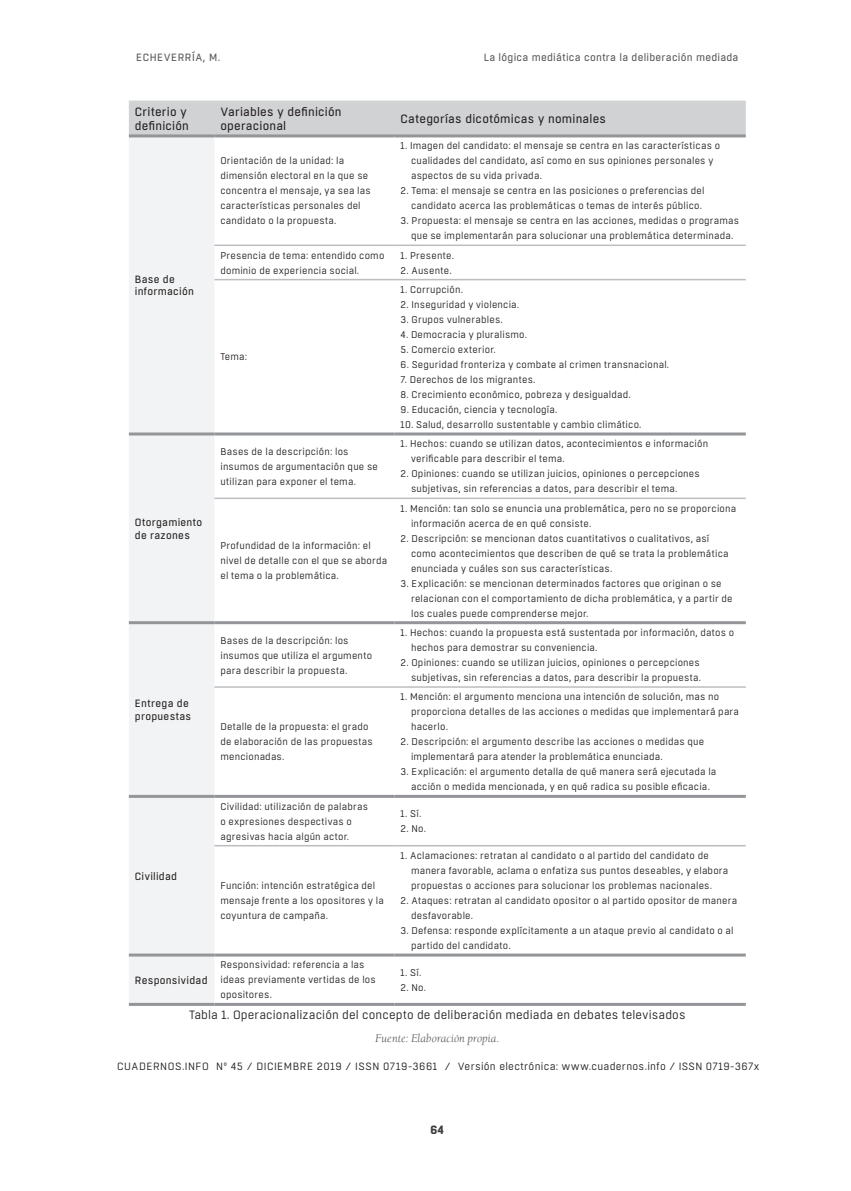
<style>
.page{position:relative;width:851px;height:1191px;background:#fff}
.page>*{position:absolute;margin:0;border:0;box-sizing:border-box;transform-origin:0 0}
.tabla-header{font:12px/14.4px "Boxed";letter-spacing:.015em;color:#231f20}
.t1{font:12px "Boxed";letter-spacing:.01em;color:#231f20}
.fuente{font:italic 12px "Berkeley Std";letter-spacing:.005em;color:#57585a}
.t2{font:700 12px "Boxed";color:#3e3e3f}
.t3{font:10.5px "Boxed";letter-spacing:.045em;color:#231f20}
.tabla-header-2{font:10.5px/12.6px "Boxed";letter-spacing:.025em;color:#231f20}
.t4{font:10.5px "Boxed";letter-spacing:.025em;color:#57585a}
.t5{font:10.5px "Boxed";letter-spacing:.045em;color:#57585a}
.tabla-body-texto{font:9.75px/15px "Boxed";letter-spacing:.02em;color:#231f20}
</style>
<div class="page">
<div style="left:129px;top:100px;width:616px;height:34px;background:#d1d2d4"></div>
<div style="left:129px;top:137px;width:85px;height:866px;background:#f2f3f4"></div>
<hr style="left:129px;top:432px;width:85px;height:3px;background:#939598">
<hr style="left:214px;top:432px;width:180px;height:3px;background:#939598">
<hr style="left:394px;top:432px;width:351px;height:3px;background:#939598">
<hr style="left:129px;top:621px;width:85px;height:3px;background:#939598">
<hr style="left:214px;top:621px;width:180px;height:3px;background:#939598">
<hr style="left:394px;top:621px;width:351px;height:3px;background:#939598">
<hr style="left:129px;top:134px;width:85px;height:3px;background:#939598">
<hr style="left:214px;top:134px;width:180px;height:3px;background:#939598">
<hr style="left:394px;top:134px;width:351px;height:3px;background:#939598">
<hr style="left:129px;top:795px;width:85px;height:3px;background:#939598">
<hr style="left:214px;top:795px;width:180px;height:3px;background:#939598">
<hr style="left:394px;top:795px;width:351px;height:3px;background:#939598">
<hr style="left:129px;top:953px;width:85px;height:3px;background:#939598">
<hr style="left:214px;top:953px;width:180px;height:3px;background:#939598">
<hr style="left:394px;top:953px;width:351px;height:3px;background:#939598">
<hr style="left:214px;top:497px;width:180px;height:2px;background:#bcbdc0">
<hr style="left:394px;top:497px;width:351px;height:2px;background:#bcbdc0">
<hr style="left:214px;top:244px;width:180px;height:2px;background:#bcbdc0">
<hr style="left:394px;top:244px;width:351px;height:2px;background:#bcbdc0">
<hr style="left:214px;top:279px;width:180px;height:1px;background:#bcbdc0">
<hr style="left:394px;top:279px;width:351px;height:1px;background:#bcbdc0">
<hr style="left:214px;top:686px;width:180px;height:2px;background:#bcbdc0">
<hr style="left:394px;top:686px;width:351px;height:2px;background:#bcbdc0">
<hr style="left:214px;top:845px;width:180px;height:1px;background:#bcbdc0">
<hr style="left:394px;top:845px;width:351px;height:1px;background:#bcbdc0">
<hr style="left:129px;top:1003px;width:85px;height:3px;background:#939598">
<hr style="left:214px;top:1003px;width:180px;height:3px;background:#939598">
<hr style="left:394px;top:1003px;width:351px;height:3px;background:#939598">
<p class="t5" style="left:136px;top:51px;width:86px">ECHEVERRÍA, M.</p>
<p class="t4" style="left:483px;top:51px;width:256px">La lógica mediática contra la deliberación mediada</p>
<p class="tabla-header" style="left:135px;top:104px;width:56px">Criterio y definición</p>
<p class="tabla-header" style="left:220px;top:104px;width:123px">Variables y definición operacional</p>
<p class="tabla-header" style="left:400px;top:112px;width:207px">Categorías dicotómicas y nominales</p>
<p class="tabla-header-2" style="left:135px;top:273px;width:61px">Base de información</p>
<p class="tabla-header-2" style="left:135px;top:516px;width:69px">Otorgamiento de razones</p>
<p class="tabla-header-2" style="left:135px;top:697px;width:58px">Entrega de propuestas</p>
<p class="tabla-header-2" style="left:135px;top:870px;width:44px">Civilidad</p>
<p class="tabla-body-texto" style="left:220px;top:153px;width:152px">Orientación de la unidad: la dimensión electoral en la que se concentra el mensaje, ya sea las características personales del candidato o la propuesta.</p>
<p class="tabla-body-texto" style="left:411px;top:138px;width:310px;text-indent:-10px">1. Imagen del candidato: el mensaje se centra en las características o cualidades del candidato, así como en sus opiniones personales y aspectos de su vida privada.</p>
<p class="tabla-body-texto" style="left:400px;top:183px;width:305px;text-align:right">2. Tema: el mensaje se centra en las posiciones o preferencias del candidato acerca las problemáticas o temas de interés público.</p>
<p class="tabla-body-texto" style="left:400px;top:213px;width:340px;text-align:center">3. Propuesta: el mensaje se centra en las acciones, medidas o programas que se implementarán para solucionar una problemática determinada.</p>
<p class="tabla-body-texto" style="left:220px;top:248px;width:165px">Presencia de tema: entendido como dominio de experiencia social.</p>
<p class="tabla-body-texto" style="left:400px;top:248px;width:55px">1. Presente.</p>
<p class="tabla-body-texto" style="left:400px;top:263px;width:53px">2. Ausente.</p>
<p class="tabla-body-texto" style="left:220px;top:350px;width:28px">Tema:</p>
<p class="tabla-body-texto" style="left:400px;top:282px;width:64px">1. Corrupción.</p>
<p class="tabla-body-texto" style="left:400px;top:297px;width:120px">2. Inseguridad y violencia.</p>
<p class="tabla-body-texto" style="left:400px;top:312px;width:104px">3. Grupos vulnerables.</p>
<p class="tabla-body-texto" style="left:400px;top:327px;width:128px">4. Democracia y pluralismo.</p>
<p class="tabla-body-texto" style="left:400px;top:342px;width:97px">5. Comercio exterior.</p>
<p class="tabla-body-texto" style="left:400px;top:357px;width:270px">6. Seguridad fronteriza y combate al crimen transnacional.</p>
<p class="tabla-body-texto" style="left:400px;top:372px;width:136px">7. Derechos de los migrantes.</p>
<p class="tabla-body-texto" style="left:400px;top:387px;width:232px">8. Crecimiento económico, pobreza y desigualdad.</p>
<p class="tabla-body-texto" style="left:400px;top:402px;width:158px">9. Educación, ciencia y tecnología.</p>
<p class="tabla-body-texto" style="left:400px;top:417px;width:242px">10. Salud, desarrollo sustentable y cambio climático.</p>
<p class="tabla-body-texto" style="left:220px;top:444px;width:159px">Bases de la descripción: los insumos de argumentación que se utilizan para exponer el tema.</p>
<p class="tabla-body-texto" style="left:411px;top:436px;width:298px;text-indent:-10px">1. Hechos: cuando se utilizan datos, acontecimientos e información verificable para describir el tema.</p>
<p class="tabla-body-texto" style="left:411px;top:466px;width:290px;text-indent:-10px">2. Opiniones: cuando se utilizan juicios, opiniones o percepciones subjetivas, sin referencias a datos, para describir el tema.</p>
<p class="tabla-body-texto" style="left:220px;top:538px;width:168px">Profundidad de la información: el nivel de detalle con el que se aborda el tema o la problemática.</p>
<p class="tabla-body-texto" style="left:411px;top:501px;width:327px;text-indent:-10px">1. Mención: tan solo se enuncia una problemática, pero no se proporciona información acerca de en qué consiste.</p>
<p class="tabla-body-texto" style="left:411px;top:531px;width:319px;text-indent:-10px">2. Descripción: se mencionan datos cuantitativos o cualitativos, así como acontecimientos que describen de qué se trata la problemática enunciada y cuáles son sus características.</p>
<p class="tabla-body-texto" style="left:411px;top:576px;width:323px;text-indent:-10px">3. Explicación: se mencionan determinados factores que originan o se relacionan con el comportamiento de dicha problemática, y a partir de los cuales puede comprenderse mejor.</p>
<p class="tabla-body-texto" style="left:220px;top:633px;width:153px">Bases de la descripción: los insumos que utiliza el argumento para describir la propuesta.</p>
<p class="tabla-body-texto" style="left:411px;top:625px;width:325px;text-indent:-10px">1. Hechos: cuando la propuesta está sustentada por información, datos o hechos para demostrar su conveniencia.</p>
<p class="tabla-body-texto" style="left:400px;top:655px;width:302px;text-align:right">2. Opiniones: cuando se utilizan juicios, opiniones o percepciones subjetivas, sin referencias a datos, para describir la propuesta.</p>
<p class="tabla-body-texto" style="left:220px;top:719px;width:154px">Detalle de la propuesta: el grado de elaboración de las propuestas mencionadas.</p>
<p class="tabla-body-texto" style="left:411px;top:689px;width:329px;text-indent:-10px">1. Mención: el argumento menciona una intención de solución, mas no proporciona detalles de las acciones o medidas que implementará para hacerlo.</p>
<p class="tabla-body-texto" style="left:411px;top:734px;width:294px;text-indent:-10px">2. Descripción: el argumento describe las acciones o medidas que implementará para atender la problemática enunciada.</p>
<p class="tabla-body-texto" style="left:400px;top:764px;width:317px;text-align:center">3. Explicación: el argumento detalla de qué manera será ejecutada la acción o medida mencionada, y en qué radica su posible eficacia.</p>
<p class="tabla-body-texto" style="left:220px;top:799px;width:149px">Civilidad: utilización de palabras o expresiones despectivas o agresivas hacia algún actor.</p>
<p class="tabla-body-texto" style="left:400px;top:806px;width:22px">1. Sí.</p>
<p class="tabla-body-texto" style="left:400px;top:821px;width:27px">2. No.</p>
<p class="tabla-body-texto" style="left:220px;top:878px;width:165px">Función: intención estratégica del mensaje frente a los opositores y la coyuntura de campaña.</p>
<p class="tabla-body-texto" style="left:411px;top:848px;width:319px;text-indent:-10px">1. Aclamaciones: retratan al candidato o al partido del candidato de manera favorable, aclama o enfatiza sus puntos deseables, y elabora propuestas o acciones para solucionar los problemas nacionales.</p>
<p class="tabla-body-texto" style="left:411px;top:893px;width:327px;text-indent:-10px">2. Ataques: retratan al candidato opositor o al partido opositor de manera desfavorable.</p>
<p class="tabla-body-texto" style="left:411px;top:923px;width:324px;text-indent:-10px">3. Defensa: responde explícitamente a un ataque previo al candidato o al partido del candidato.</p>
<p class="tabla-body-texto" style="left:220px;top:957px;width:157px">Responsividad: referencia a las ideas previamente vertidas de los opositores.</p>
<p class="tabla-body-texto" style="left:400px;top:965px;width:22px">1. Sí.</p>
<p class="tabla-header-2" style="left:135px;top:974px;width:74px">Responsividad</p>
<p class="tabla-body-texto" style="left:400px;top:980px;width:27px">2. No.</p>
<p class="t1" style="left:189px;top:1007px;width:498px">Tabla 1. Operacionalización del concepto de deliberación mediada en debates televisados</p>
<p class="fuente" style="left:375px;top:1031px;width:126px">Fuente: Elaboración propia.</p>
<p class="t3" style="left:117px;top:1060px;width:643px">CUADERNOS.INFO Nº 45 / DICIEMBRE 2019 / ISSN 0719-3661 / Versión electrónica: www.cuadernos.info / ISSN 0719-367x</p>
<p class="t2" style="left:430px;top:1122px;width:15px">64</p>
</div>
